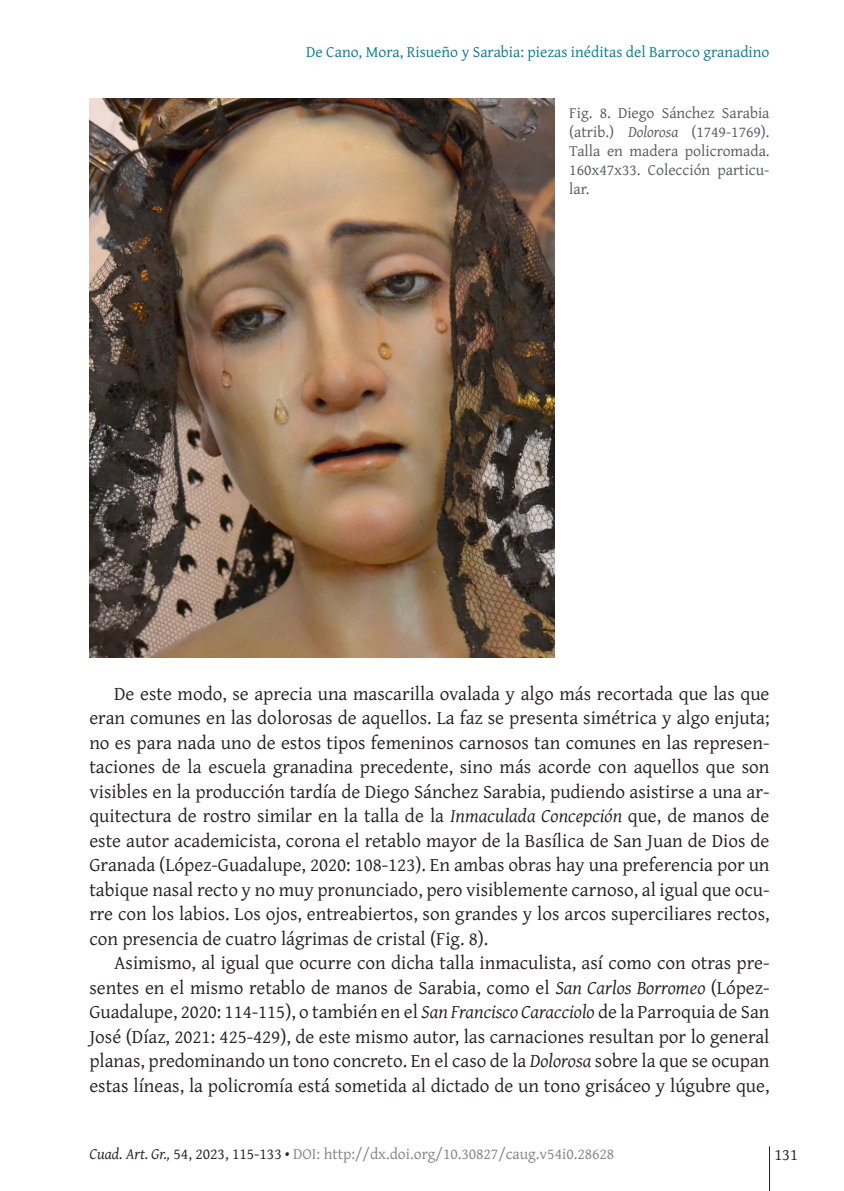
<style>
.page{position:relative;width:844px;height:1191px;background:#fff}
.page>*{position:absolute;margin:0;border:0;box-sizing:border-box;transform-origin:0 0}
.t1{font:19.25px/24.5px "Gentium Plus";color:#231f20;text-align:justify}
.t2{font:16.62px "Gentium Plus";color:#231f20}
.sps_figur_titulo{font:15.75px/18.9px "Gentium Plus";color:#57585a;text-align:justify}
.t3{font:15.75px "Gentium Plus";color:#808285}
.t4{font:15.75px "Gentium Plus";color:#0d788c}
.s1{font-style:italic}
.s2{font-style:italic;color:#231f20}
.s3{color:#231f20}
</style>
<div class="page">
<hr style="left:769px;top:1146px;width:1px;height:45px;background:#231f20">
<img style="left:89px;top:98px;width:465px;height:560px">
<p class="t4" style="left:306px;top:37px;width:464px">De Cano, Mora, Risueño y Sarabia: piezas inéditas del Barroco granadino</p>
<p class="sps_figur_titulo" style="left:569px;top:102px;width:202px">Fig. 8. Diego Sánchez Sarabia (atrib.) <span class="s1">Dolorosa</span> (1749-1769).<br>Talla en madera policromada.<br>160x47x33. Colección particu&shy;lar.</p>
<p class="t1" style="left:89px;top:679px;width:681px;text-indent:25px">De este modo, se aprecia una mascarilla ovalada y algo más recortada que las que eran comunes en las dolorosas de aquellos. La faz se presenta simétrica y algo enjuta; no es para nada uno de estos tipos femeninos carnosos tan comunes en las represen&shy;taciones de la escuela granadina precedente, sino más acorde con aquellos que son visibles en la producción tardía de Diego Sánchez Sarabia, pudiendo asistirse a una ar&shy;quitectura de rostro similar en la talla de la <span class="s1">Inmaculada Concepción</span> que, de manos de este autor academicista, corona el retablo mayor de la Basílica de San Juan de Dios de Granada (López-Guadalupe, 2020: 108-123). En ambas obras hay una preferencia por un tabique nasal recto y no muy pronunciado, pero visiblemente carnoso, al igual que ocu&shy;rre con los labios. Los ojos, entreabiertos, son grandes y los arcos superciliares rectos, con presencia de cuatro lágrimas de cristal (Fig. 8).</p>
<p class="t1" style="left:89px;top:949px;width:681px;text-indent:25px">Asimismo, al igual que ocurre con dicha talla inmaculista, así como con otras pre&shy;sentes en el mismo retablo de manos de Sarabia, como el <span class="s1">San Carlos Borromeo</span> (López-Guadalupe, 2020: 114-115), o también en el <span class="s1">San Francisco Caracciolo</span> de la Parroquia de San José (Díaz, 2021: 425-429), de este mismo autor, las carnaciones resultan por lo general planas, predominando un tono concreto. En el caso de la <span class="s1">Dolorosa</span> sobre la que se ocupan estas líneas, la policromía está sometida al dictado de un tono grisáceo y lúgubre que,</p>
<p class="t3" style="left:89px;top:1138px;width:526px"><span class="s2">Cuad. Art. Gr.,</span> <span class="s3">54, 2023, 115-133 •</span> DOI: http://dx.doi.org/10.30827/caug.v54i0.28628</p>
<p class="t2" style="left:774px;top:1138px;width:25px">131</p>
</div>
